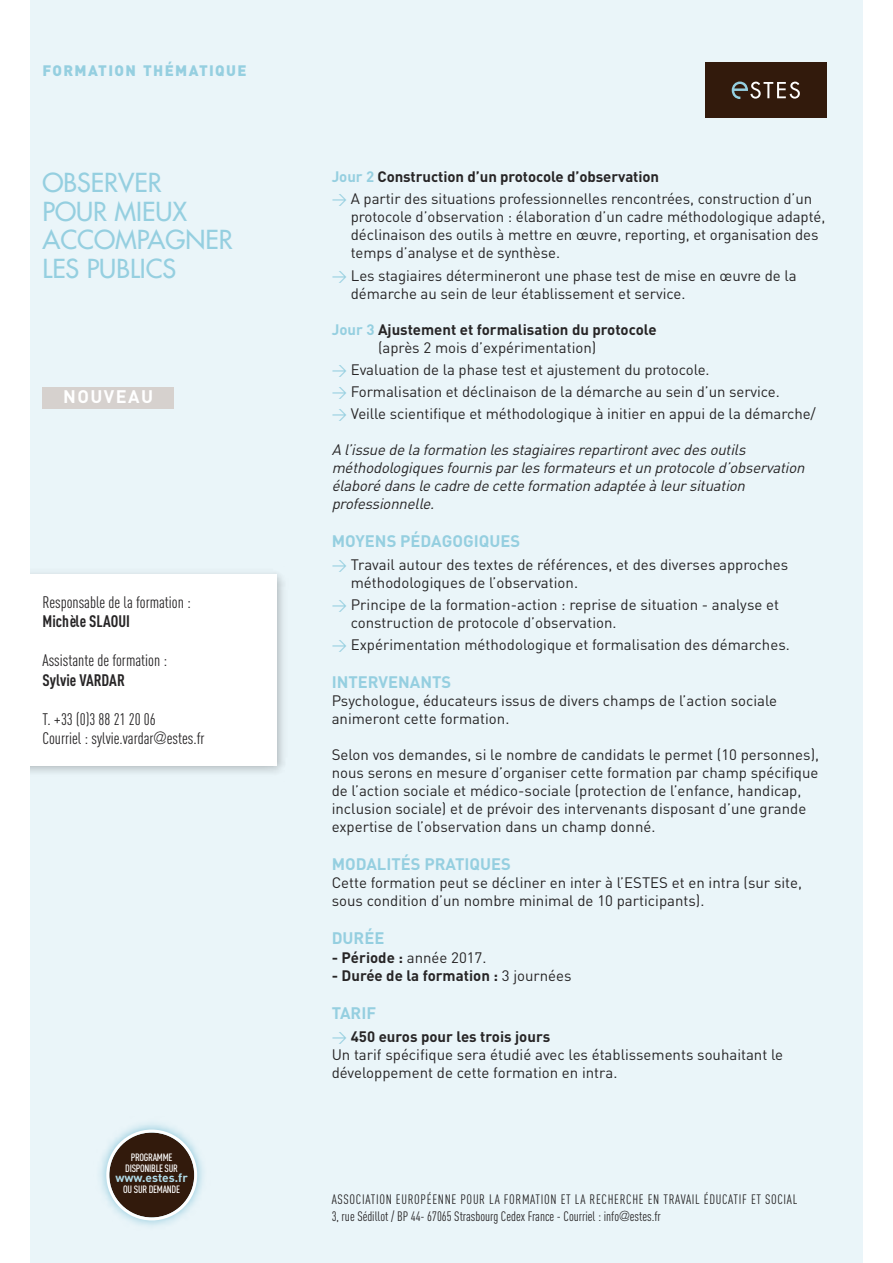
<style>
.page{position:relative;width:893px;height:1263px;background:#fff}
.page>*{position:absolute;margin:0;border:0;box-sizing:border-box;transform-origin:0 0}
.t1{font:25.5px/28.5px "Futura";color:#95cfe0}
.t2{font:700 18px "DIN";letter-spacing:.08em;color:#fff}
.t3{font:16.5px/19.5px "DIN Cond";color:#272526}
.t4{font:700 16.5px "DIN";color:#95cfe0}
.t5{font:700 16.5px "DIN Cond";color:#272526}
.t6{font:15px/18px "DIN";color:#272526}
.t7{font:italic 15px/18px "DIN";color:#272526}
.t8{font:700 15px/17.5px "DIN";color:#272526}
.t9{font:900 15px "DIN";letter-spacing:.09em;color:#95cfe0}
.t10{font:13.5px/17.1px "DIN Cond";letter-spacing:.045em;color:#272526}
.t11{font:700 12px "DIN";color:#b0dbe8}
.t12{font:500 10.5px/10.5px "DIN Cond";letter-spacing:-.025em;color:#fff;text-align:center}
.s1{font-family:"Futura";font-weight:300}
.s2{font-weight:700;color:#95cfe0}
.s3{font-weight:700}
.s4{color:#95cfe0}
.s5{font-weight:400}
</style>
<div class="page">
<div style="left:30px;top:0;width:833px;height:1263px;background:#eaf5f9"></div>
<img style="left:30px;top:573px;width:254px;height:200px">
<div style="left:0;top:574px;width:276px;height:191px;background:#fff"></div>
<img style="left:100px;top:1123px;width:103px;height:103px">
<svg style="left:106px;top:1129px;width:91px;height:91px"></svg>
<div style="left:705px;top:63px;width:122px;height:55px;background:#321a0c"></div>
<svg style="left:732px;top:82px;width:68px;height:17px"></svg>
<div style="left:43px;top:387px;width:131px;height:21px;background:#d6d1ce"></div>
<p class="t9" style="left:43px;top:62px;width:206px">FORMATION THÉMATIQUE</p>
<h1 class="t1" style="left:43px;top:170px;width:192px">OBSERVER<br>POUR MIEUX<br>ACCOMPAGNER<br>LES PUBLICS</h1>
<p class="t2" style="left:63px;top:386px;width:91px">NOUVEAU</p>
<p class="t3" style="left:43px;top:594px;width:150px">Responsable de la formation :</p>
<p class="t5" style="left:43px;top:616px;width:89px">Michèle SLAOUI</p>
<p class="t3" style="left:43px;top:652px;width:126px">Assistante de formation :</p>
<p class="t5" style="left:43px;top:674px;width:84px">Sylvie VARDAR</p>
<p class="t3" style="left:43px;top:711px;width:164px">T. +33 (0)3 88 21 20 06<br>Courriel : sylvie.vardar<span class="s1">@</span>estes.fr</p>
<p class="t12" style="left:125px;top:1153px;width:54px">PROGRAMME<br>DISPONIBLE SUR</p>
<p class="t11" style="left:115px;top:1171px;width:74px">www.estes.fr</p>
<p class="t12" style="left:123px;top:1185px;width:58px">OU SUR DEMANDE</p>
<p class="t6" style="left:332px;top:166px;width:482px;line-height:22.2px"><span class="s2">Jour 2</span> <span class="s3">Construction d’un protocole d’observation<br></span><span class="s4">&gt;</span> A partir des situations professionnelles rencontrées, construction d’un</p>
<p class="t6" style="left:351px;top:208px;width:476px">protocole d’observation : élaboration d’un cadre méthodologique adapté, déclinaison des outils à mettre en œuvre, reporting, et organisation des temps d’analyse et de synthèse.</p>
<p class="t6" style="left:351px;top:266px;width:447px;text-indent:-19px"><span class="s4">&gt;</span> Les stagiaires détermineront une phase test de mise en œuvre de la démarche au sein de leur établissement et service.</p>
<p class="t8" style="left:378px;top:321px;width:280px;text-indent:-46px"><span class="s4">Jour 3</span> Ajustement et formalisation du protocole <span class="s5">(après 2 mois d’expérimentation)</span></p>
<p class="t6" style="left:332px;top:359px;width:486px;line-height:22.2px"><span class="s4">&gt;</span> Evaluation de la phase test et ajustement du protocole.<br><span class="s4">&gt;</span> Formalisation et déclinaison de la démarche au sein d’un service.<br><span class="s4">&gt;</span> Veille scientifique et méthodologique à initier en appui de la démarche/</p>
<p class="t7" style="left:332px;top:441px;width:478px">A l’issue de la formation les stagiaires repartiront avec des outils méthodologiques fournis par les formateurs et un protocole d’observation élaboré dans le cadre de cette formation adaptée à leur situation professionnelle.</p>
<p class="t4" style="left:332px;top:532px;width:190px">MOYENS PÉDAGOGIQUES</p>
<p class="t6" style="left:351px;top:556px;width:439px;text-indent:-19px"><span class="s4">&gt;</span> Travail autour des textes de références, et des diverses approches méthodologiques de l’observation.</p>
<p class="t6" style="left:351px;top:596px;width:430px;text-indent:-19px"><span class="s4">&gt;</span> Principe de la formation-action : reprise de situation - analyse et construction de protocole d’observation.</p>
<p class="t6" style="left:332px;top:636px;width:460px"><span class="s4">&gt;</span> Expérimentation méthodologique et formalisation des démarches.</p>
<p class="t4" style="left:332px;top:673px;width:121px">INTERVENANTS</p>
<p class="t6" style="left:332px;top:692px;width:447px">Psychologue, éducateurs issus de divers champs de l’action sociale animeront cette formation.</p>
<p class="t6" style="left:332px;top:746px;width:489px">Selon vos demandes, si le nombre de candidats le permet (10 personnes), nous serons en mesure d’organiser cette formation par champ spécifique de l’action sociale et médico-sociale (protection de l’enfance, handicap, inclusion sociale) et de prévoir des intervenants disposant d’une grande expertise de l’observation dans un champ donné.</p>
<p class="t4" style="left:332px;top:855px;width:181px">MODALITÉS PRATIQUES</p>
<p class="t6" style="left:332px;top:874px;width:472px">Cette formation peut se décliner en inter à l’ESTES et en intra (sur site, sous condition d’un nombre minimal de 10 participants).</p>
<p class="t4" style="left:332px;top:929px;width:54px">DURÉE</p>
<p class="t6" style="left:332px;top:948px;width:156px"><span class="s3">- Période :</span> année 2017.</p>
<p class="t8" style="left:332px;top:967px;width:241px">- Durée de la formation : <span class="s5">3 journées</span></p>
<p class="t4" style="left:332px;top:1003px;width:46px">TARIF</p>
<p class="t6" style="left:332px;top:1027px;width:453px"><span class="s4">&gt;</span> <span class="s3">450 euros pour les trois jours<br></span>Un tarif spécifique sera étudié avec les établissements souhaitant le développement de cette formation en intra.</p>
<p class="t10" style="left:332px;top:1191px;width:467px">ASSOCIATION EUROPÉENNE POUR LA FORMATION ET LA RECHERCHE EN TRAVAIL ÉDUCATIF ET SOCIAL<br>3, rue Sédillot / BP 44- 67065 Strasbourg Cedex France - Courriel : info<span class="s1">@</span>estes.fr</p>
</div>
